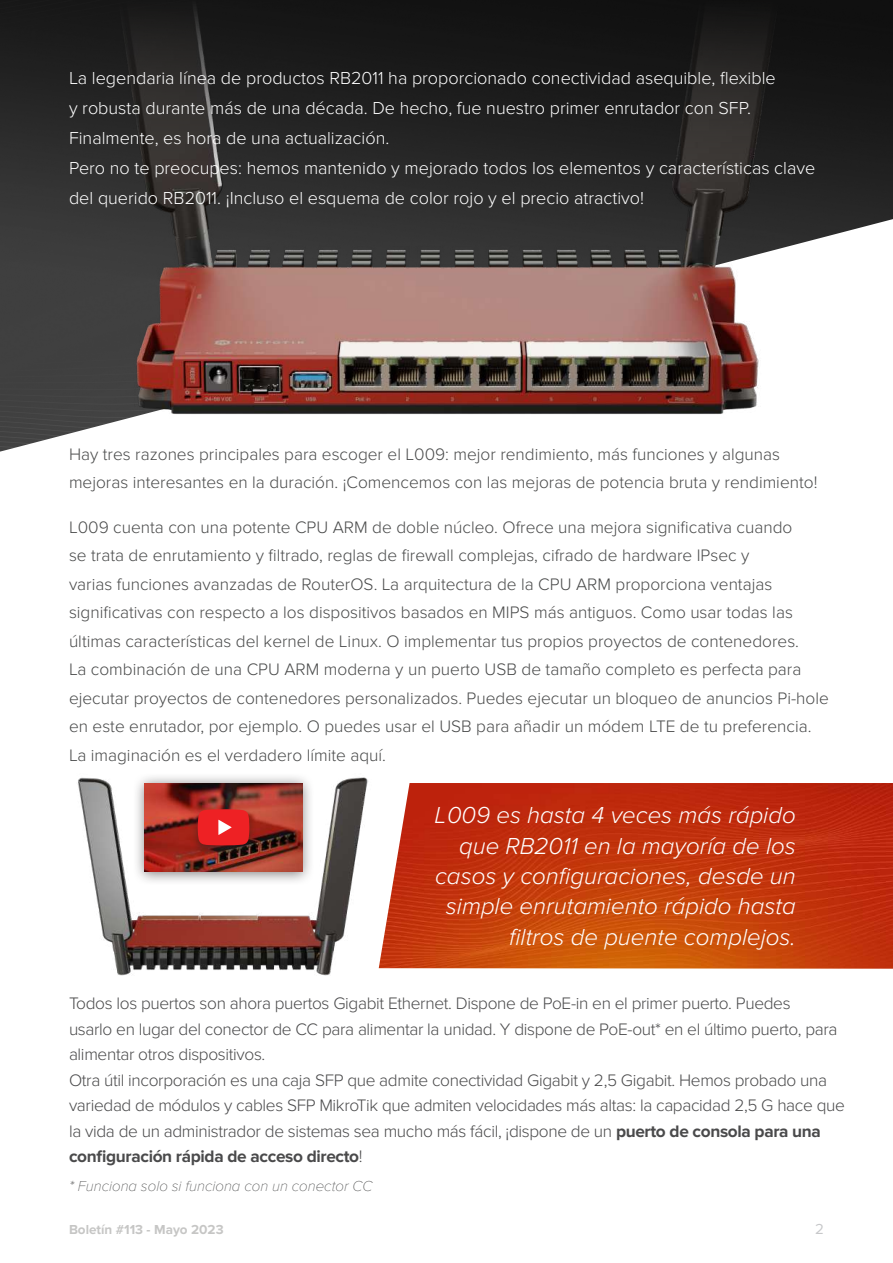
<style>
.page{position:relative;width:893px;height:1263px;background:#fff}
.page>*{position:absolute;margin:0;border:0;box-sizing:border-box;transform-origin:0 0}
.t1{font:italic 300 24px/30.5px "Proxima Nova";color:#fff;text-align:right}
.t2{font:300 18px/30px "Proxima Nova";color:#fff}
.t3{font:300 17.25px/28.5px "Proxima Nova";color:#494a4a}
.t4{font:300 17.25px/25.5px "Proxima Nova";letter-spacing:-.02em;color:#4a4a4b}
.t5{font:italic 100 15px "Proxima Nova";color:#494a4a}
.t6{font:15px "Proxima Nova";color:#c7c8ca}
.t7{font:700 13.5px "Proxima Nova";color:#c6c6c5}
.s1{font-weight:700}
</style>
<div class="page">
<img style="left:0;top:0;width:893px;height:452px">
<img style="left:118px;top:0;width:660px;height:431px">
<img style="left:379px;top:783px;width:514px;height:186px">
<img style="left:78px;top:777px;width:301px;height:199px">
<p class="t2" style="left:69px;top:63px;width:748px">La legendaria línea de productos RB2011 ha proporcionado conectividad asequible, flexible<br>y robusta durante más de una década. De hecho, fue nuestro primer enrutador con SFP.<br>Finalmente, es hora de una actualización.<br>Pero no te preocupes: hemos mantenido y mejorado todos los elementos y características clave del querido RB2011. ¡Incluso el esquema de color rojo y el precio atractivo!</p>
<p class="t3" style="left:69px;top:440px;width:750px">Hay tres razones principales para escoger el L009: mejor rendimiento, más funciones y algunas mejoras interesantes en la duración. ¡Comencemos con las mejoras de potencia bruta y rendimiento!</p>
<p class="t3" style="left:69px;top:513px;width:761px">L009 cuenta con una potente CPU ARM de doble núcleo. Ofrece una mejora significativa cuando<br>se trata de enrutamiento y filtrado, reglas de firewall complejas, cifrado de hardware IPsec y<br>varias funciones avanzadas de RouterOS. La arquitectura de la CPU ARM proporciona ventajas significativas con respecto a los dispositivos basados en MIPS más antiguos. Como usar todas las últimas características del kernel de Linux. O implementar tus propios proyectos de contenedores.<br>La combinación de una CPU ARM moderna y un puerto USB de tamaño completo es perfecta para ejecutar proyectos de contenedores personalizados. Puedes ejecutar un bloqueo de anuncios Pi-hole en este enrutador, por ejemplo. O puedes usar el USB para añadir un módem LTE de tu preferencia.<br>La imaginación es el verdadero límite aquí.</p>
<h1 class="t1" style="left:435px;top:800px;width:363px">L009 es hasta 4 veces más rápido que RB2011 en la mayoría de los casos y configuraciones, desde un simple enrutamiento rápido hasta filtros de puente complejos.</h1>
<p class="t4" style="left:69px;top:991px;width:777px">Todos los puertos son ahora puertos Gigabit Ethernet. Dispone de PoE-in en el primer puerto. Puedes<br>usarlo en lugar del conector de CC para alimentar la unidad. Y dispone de PoE-out* en el último puerto, para alimentar otros dispositivos.<br>Otra útil incorporación es una caja SFP que admite conectividad Gigabit y 2,5 Gigabit. Hemos probado una variedad de módulos y cables SFP MikroTik que admiten velocidades más altas: la capacidad 2,5 G hace que la vida de un administrador de sistemas sea mucho más fácil, ¡dispone de un <span class="s1">puerto de consola para una configuración rápida de acceso directo</span>!</p>
<p class="t5" style="left:69px;top:1177px;width:305px">* Funciona solo si funciona con un conector CC</p>
<p class="t7" style="left:69px;top:1221px;width:156px">Boletín #113 - Mayo 2023</p>
<p class="t6" style="left:815px;top:1221px;width:10px">2</p>
</div>
